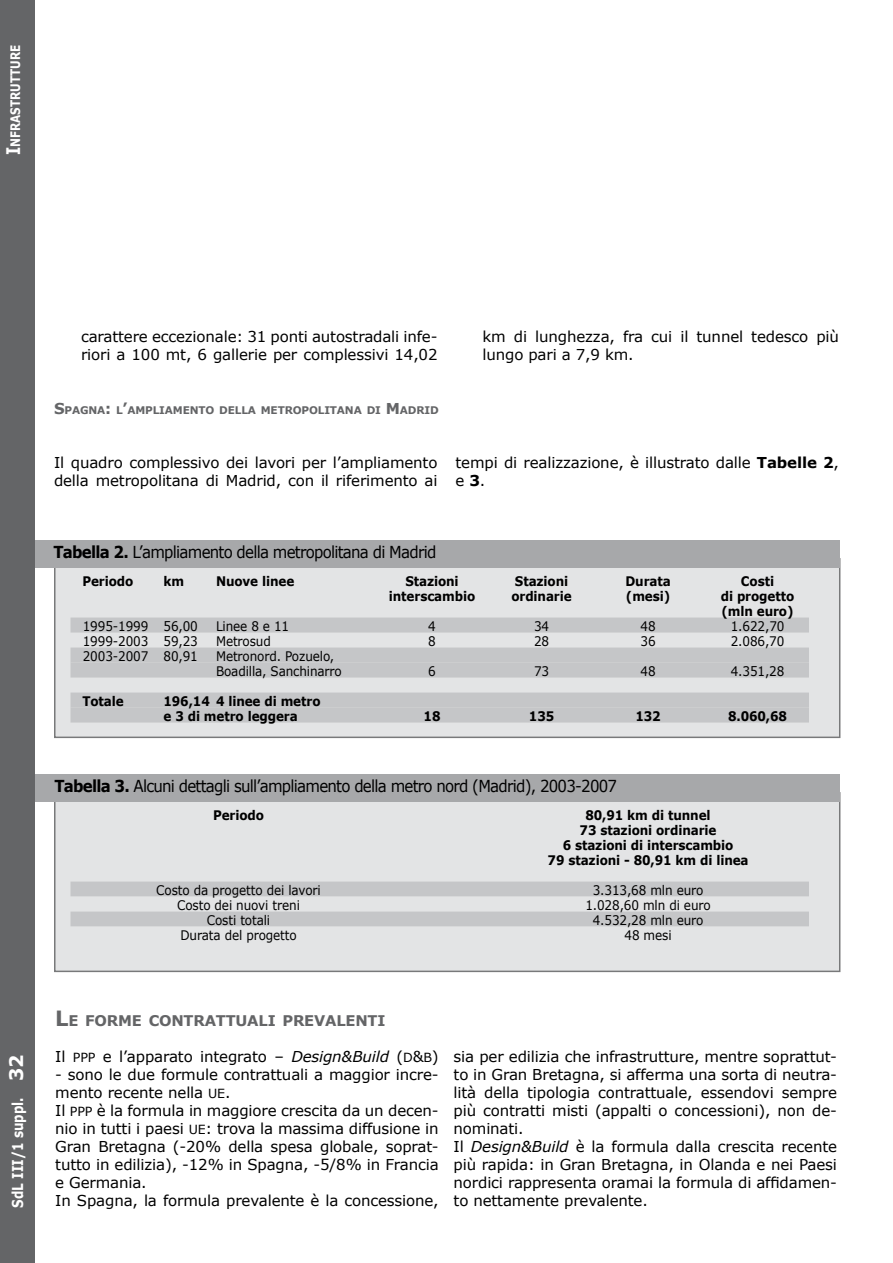
<style>
.page{position:relative;width:893px;height:1263px;background:#fff}
.page>*{position:absolute;margin:0;border:0;box-sizing:border-box;transform-origin:0 0}
.t1{font:16.5px "Verdana";letter-spacing:-.05em;color:#000;scale:.91 1}
.t2{font:15px/18px "Verdana";letter-spacing:-.01em;color:#000}
.t3{font:700 15px "Verdana";color:#fff;scale:.8 1}
.t4{font:700 14.7px "Verdana";letter-spacing:-.015em;color:#646567}
.t5{font:13.2px/15px "Verdana";letter-spacing:-.01em;color:#000;scale:.91 1}
.t6{font:700 13.2px/15px "Verdana";letter-spacing:-.01em;color:#000;scale:.91 1}
.t7{font:700 13.2px "Verdana";color:#fff;scale:.8 1}
.t8{font:700 10.5px "Verdana";letter-spacing:-.015em;color:#646567}
.s1{font-size:18.75px}
.s2{font-size:15px}
.s3{font-weight:700}
.s4{font-size:21px}
.s5{font-size:12.6px}
.s6{font-style:italic}
</style>
<div class="page">
<div style="left:55px;top:559px;width:785px;height:178px;background:#e3e4e5"></div>
<svg style="left:57px;top:567px;width:780px;height:1px"></svg>
<div style="left:70px;top:617px;width:739px;height:15px;background:#c5c6c8"></div>
<div style="left:70px;top:647px;width:739px;height:15px;background:#c5c6c8"></div>
<div style="left:70px;top:662px;width:739px;height:15px;background:#c5c6c8"></div>
<div style="left:70px;top:692px;width:739px;height:15px;background:#c5c6c8"></div>
<div style="left:70px;top:707px;width:739px;height:15px;background:#c5c6c8"></div>
<div style="left:54px;top:558px;width:786px;height:180px;border:2px solid #78797a"></div>
<div style="left:1px;top:540px;width:839px;height:27px;background:#a7a8aa"></div>
<div style="left:55px;top:793px;width:785px;height:178px;background:#e3e4e5"></div>
<svg style="left:57px;top:801px;width:780px;height:1px"></svg>
<div style="left:70px;top:881px;width:739px;height:15px;background:#c5c6c8"></div>
<div style="left:70px;top:911px;width:739px;height:15px;background:#c5c6c8"></div>
<div style="left:54px;top:792px;width:786px;height:180px;border:2px solid #78797a"></div>
<div style="left:2px;top:774px;width:838px;height:27px;background:#a7a8aa"></div>
<div style="left:0;top:0;width:34px;height:1263px;background:#646567"></div>
<p class="t7" style="left:7px;top:155px;width:139px;rotate:-90deg"><span class="s1">I</span> NFRASTRUTTURE</p>
<p class="t2" style="left:81px;top:327px;width:358px">carattere eccezionale: 31 ponti autostradali infe&shy;riori a 100 mt, 6 gallerie per complessivi 14,02</p>
<p class="t8" style="left:54px;top:403px;width:386px"><span class="s2">S</span>PAGNA<span class="s2">:</span> L<span class="s2">’</span>AMPLIAMENTO DELLA METROPOLITANA DI <span class="s2">M</span> ADRID</p>
<p class="t2" style="left:482px;top:327px;width:358px">km di lunghezza, fra cui il tunnel tedesco più lungo pari a 7,9 km.</p>
<p class="t2" style="left:54px;top:453px;width:385px">Il quadro complessivo dei lavori per l’ampliamento della metropolitana di Madrid, con il riferimento ai</p>
<p class="t2" style="left:455px;top:453px;width:385px">tempi di realizzazione, è illustrato dalle <span class="s3">Tabelle 2</span>, e <span class="s3">3</span>.</p>
<p class="t1" style="left:53px;top:541px;width:422px"><span class="s3">Tabella 2.</span> L’ampliamento della metropolitana di Madrid</p>
<p class="t6" style="left:82px;top:573px;width:58px">Periodo</p>
<p class="t6" style="left:164px;top:573px;width:47px">km N</p>
<p class="t6" style="left:226px;top:573px;width:77px">uove linee</p>
<p class="t6" style="left:405px;top:573px;width:60px">Stazioni</p>
<p class="t6" style="left:515px;top:573px;width:97px">Stazioni D</p>
<p class="t6" style="left:635px;top:573px;width:41px">urata</p>
<p class="t6" style="left:741px;top:573px;width:38px">Costi</p>
<p class="t6" style="left:389px;top:588px;width:96px">interscambio</p>
<p class="t6" style="left:511px;top:588px;width:68px">ordinarie</p>
<p class="t6" style="left:626px;top:588px;width:50px">(mesi)</p>
<p class="t6" style="left:721px;top:588px;width:82px">di progetto (mln euro)</p>
<p class="t5" style="left:83px;top:618px;width:128px">1995-1999 56,00</p>
<p class="t5" style="left:216px;top:618px;width:82px">Linee 8 e 11</p>
<p class="t5" style="left:428px;top:618px;width:10px">4</p>
<p class="t5" style="left:534px;top:618px;width:18px">34</p>
<p class="t5" style="left:640px;top:618px;width:18px">48</p>
<p class="t5" style="left:731px;top:618px;width:60px">1.622,70</p>
<p class="t5" style="left:83px;top:633px;width:128px">1999-2003 59,23</p>
<p class="t5" style="left:216px;top:633px;width:62px">Metrosud</p>
<p class="t5" style="left:428px;top:633px;width:10px">8</p>
<p class="t5" style="left:534px;top:633px;width:18px">28</p>
<p class="t5" style="left:640px;top:633px;width:18px">36</p>
<p class="t5" style="left:731px;top:633px;width:60px">2.086,70</p>
<p class="t5" style="left:83px;top:648px;width:128px">2003-2007 80,91</p>
<p class="t5" style="left:216px;top:648px;width:140px">Metronord. Pozuelo,<br>Boadilla, Sanchinarro</p>
<p class="t5" style="left:428px;top:663px;width:10px">6</p>
<p class="t5" style="left:534px;top:663px;width:18px">73</p>
<p class="t5" style="left:640px;top:663px;width:18px">48</p>
<p class="t5" style="left:731px;top:663px;width:60px">4.351,28</p>
<p class="t6" style="left:82px;top:693px;width:47px">Totale</p>
<p class="t6" style="left:163px;top:693px;width:174px">196,14 4 linee di metro e 3 di metro leggera</p>
<p class="t6" style="left:424px;top:708px;width:20px">18</p>
<p class="t6" style="left:529px;top:708px;width:29px">135</p>
<p class="t6" style="left:635px;top:708px;width:29px">132</p>
<p class="t6" style="left:728px;top:708px;width:66px">8.060,68</p>
<p class="t1" style="left:54px;top:775px;width:620px"><span class="s3">Tabella 3.</span> Alcuni dettagli sull’ampliamento della metro nord (Madrid), 2003-2007</p>
<p class="t6" style="left:213px;top:807px;width:58px">Periodo</p>
<p class="t6" style="left:548px;top:807px;width:222px;text-align:center">80,91 km di tunnel<br>73 stazioni ordinarie<br>6 stazioni di interscambio<br>79 stazioni - 80,91 km di linea</p>
<p class="t5" style="left:156px;top:882px;width:182px">Costo da progetto dei lavori</p>
<p class="t5" style="left:593px;top:882px;width:123px">3.313,68 mln euro</p>
<p class="t5" style="left:177px;top:897px;width:136px">Costo dei nuovi treni</p>
<p class="t5" style="left:585px;top:897px;width:139px">1.028,60 mln di euro</p>
<p class="t5" style="left:207px;top:912px;width:71px">Costi totali</p>
<p class="t5" style="left:593px;top:912px;width:123px">4.532,28 mln euro</p>
<p class="t5" style="left:180px;top:927px;width:129px">Durata del progetto</p>
<p class="t5" style="left:624px;top:927px;width:53px">48 mesi</p>
<p class="t4" style="left:55px;top:1011px;width:332px"><span class="s4">L</span>E FORME CONTRATTUALI PREVALENTI</p>
<p class="t3" style="left:8px;top:1207px;width:193px;rotate:-90deg">SdL III/1 suppl. <span class="s1">32</span></p>
<p class="t2" style="left:55px;top:1047px;width:385px">Il <span class="s5">PPP</span> e l’apparato integrato – <span class="s6">Design&amp;Build</span> (<span class="s5">D</span>&amp;<span class="s5">B</span>)</p>
<p class="t2" style="left:55px;top:1065px;width:385px">- sono le due formule contrattuali a maggior incre&shy;mento recente nella <span class="s5">UE</span>.<br>Il <span class="s5">PPP</span> è la formula in maggiore crescita da un decen&shy;nio in tutti i paesi <span class="s5">UE</span>: trova la massima diffusione in Gran Bretagna (-20% della spesa globale, soprat&shy;tutto in edilizia), -12% in Spagna, -5/8% in Francia e Germania.<br>In Spagna, la formula prevalente è la concessione,</p>
<p class="t2" style="left:454px;top:1047px;width:385px">sia per edilizia che infrastrutture, mentre soprattut&shy;to in Gran Bretagna, si afferma una sorta di neutra&shy;lità della tipologia contrattuale, essendovi sempre più contratti misti (appalti o concessioni), non de&shy;nominati.<br>Il <span class="s6">Design&amp;Build</span> è la formula dalla crescita recente più rapida: in Gran Bretagna, in Olanda e nei Paesi nordici rappresenta oramai la formula di affidamen&shy;to nettamente prevalente.</p>
</div>
